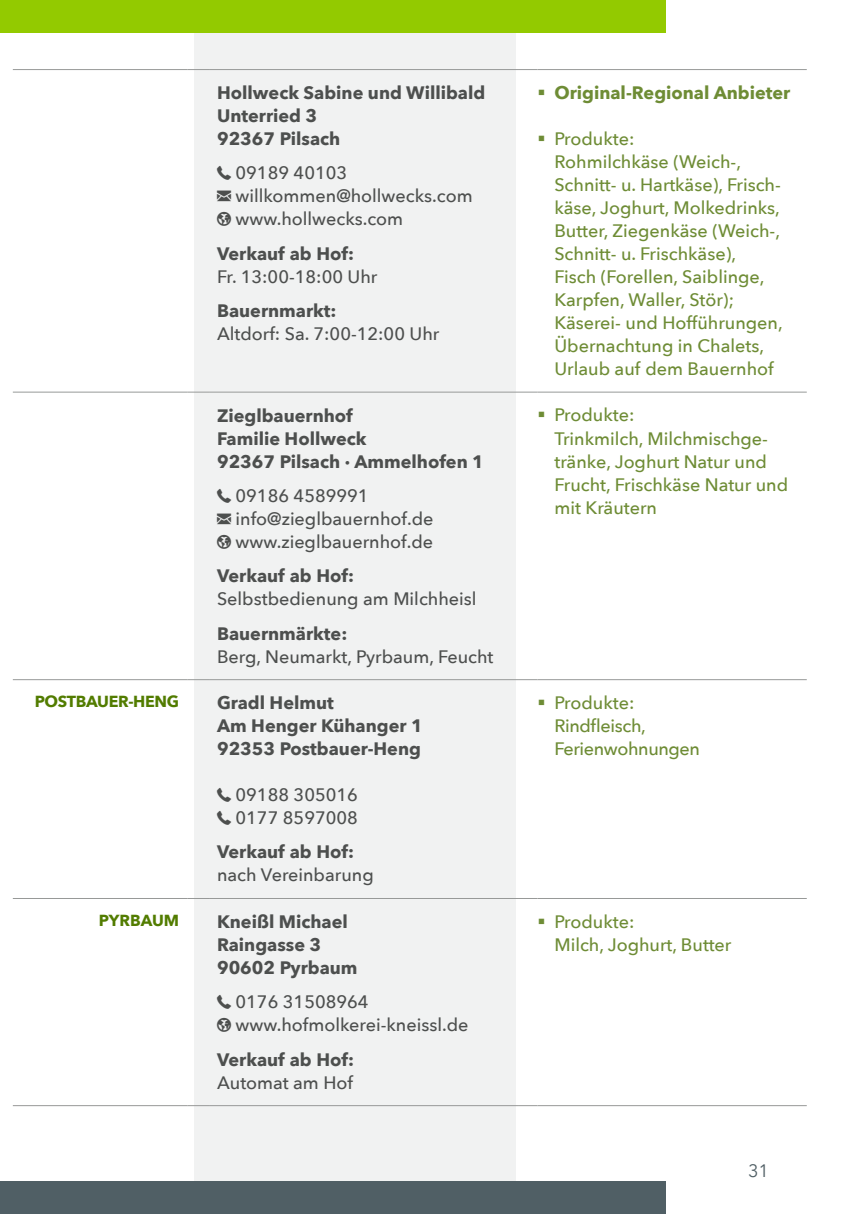
<style>
.page{position:relative;width:862px;height:1214px;background:#fff}
.page>*{position:absolute;margin:0;border:0;box-sizing:border-box;transform-origin:0 0}
.t1{font:500 18px/23px "Avenir Next";color:#6e8c35}
.t2{font:500 18px/23px "Avenir Next";color:#4d4f4e}
.t3{font:700 18px/23px "Avenir Next";color:#4d4f4e}
.t4{font:500 18px/23px "Avenir Next";letter-spacing:-.02em;color:#6e8c35}
.t5{font:700 18px "Avenir Next";color:#6e8c35}
.t6{font:18px "Avenir Next";color:#505f65}
.t7{font:700 16px "Avenir Next";letter-spacing:-.02em;color:#527c00}
.t8{font:700 16px "Avenir Next";color:#527c00}
</style>
<div class="page">
<div style="left:194px;top:6px;width:322px;height:1187px;background:#f1f2f2"></div>
<div style="left:11px;top:0;width:655px;height:32px;background:#93ca00"></div>
<div style="left:0;top:0;width:11px;height:32px;background:#93ca00"></div>
<div style="left:11px;top:1181px;width:655px;height:32px;background:#505f65"></div>
<div style="left:0;top:1181px;width:11px;height:32px;background:#505f65"></div>
<hr style="left:13px;top:69px;width:174px;height:1px;background:#979998">
<svg style="left:187px;top:69px;width:22px;height:1px"></svg>
<hr style="left:209px;top:69px;width:310px;height:1px;background:#979998">
<svg style="left:519px;top:69px;width:18px;height:1px"></svg>
<hr style="left:537px;top:69px;width:270px;height:1px;background:#979998">
<hr style="left:13px;top:391px;width:174px;height:1px;background:#979998">
<svg style="left:187px;top:391px;width:22px;height:1px"></svg>
<hr style="left:209px;top:391px;width:310px;height:1px;background:#979998">
<svg style="left:519px;top:391px;width:18px;height:1px"></svg>
<hr style="left:537px;top:391px;width:270px;height:1px;background:#979998">
<hr style="left:13px;top:679px;width:174px;height:1px;background:#979998">
<svg style="left:187px;top:679px;width:22px;height:1px"></svg>
<hr style="left:209px;top:679px;width:310px;height:1px;background:#979998">
<svg style="left:519px;top:679px;width:18px;height:1px"></svg>
<hr style="left:537px;top:679px;width:270px;height:1px;background:#979998">
<hr style="left:13px;top:897px;width:174px;height:1px;background:#979998">
<hr style="left:209px;top:897px;width:310px;height:1px;background:#979998">
<hr style="left:537px;top:897px;width:270px;height:1px;background:#979998">
<hr style="left:13px;top:1104px;width:174px;height:1px;background:#979998">
<hr style="left:209px;top:1104px;width:310px;height:1px;background:#979998">
<hr style="left:537px;top:1104px;width:270px;height:1px;background:#979998">
<p class="t3" style="left:217px;top:81px;width:270px">Hollweck Sabine und Willibald<br>Unterried 3<br>92367 Pilsach</p>
<p class="t2" style="left:235px;top:161px;width:239px">09189 40103 willkommen@hollwecks.com www.hollwecks.com</p>
<p class="t3" style="left:217px;top:241px;width:138px">Verkauf ab Hof:</p>
<p class="t2" style="left:217px;top:264px;width:162px">Fr. 13:00-18:00 Uhr</p>
<p class="t3" style="left:217px;top:299px;width:121px">Bauernmarkt:</p>
<p class="t2" style="left:217px;top:322px;width:224px">Altdorf: Sa. 7:00-12:00 Uhr</p>
<p class="t3" style="left:217px;top:403px;width:268px">Zieglbauernhof<br>Familie Hollweck<br>92367 Pilsach · Ammelhofen 1</p>
<p class="t2" style="left:235px;top:483px;width:199px">09186 4589991 info@zieglbauernhof.de www.zieglbauernhof.de</p>
<p class="t3" style="left:217px;top:564px;width:138px">Verkauf ab Hof:</p>
<p class="t2" style="left:217px;top:587px;width:261px">Selbstbedienung am Milchheisl</p>
<p class="t3" style="left:217px;top:621px;width:132px">Bauernmärkte:</p>
<p class="t2" style="left:217px;top:644px;width:278px">Berg, Neumarkt, Pyrbaum, Feucht</p>
<p class="t7" style="left:35px;top:687px;width:146px">POSTBAUER-HENG</p>
<p class="t3" style="left:217px;top:691px;width:207px">Gradl Helmut<br>Am Henger Kühanger 1<br>92353 Postbauer-Heng</p>
<p class="t2" style="left:235px;top:782px;width:124px">09188 305016<br>0177 8597008</p>
<p class="t3" style="left:217px;top:840px;width:138px">Verkauf ab Hof:</p>
<p class="t2" style="left:217px;top:863px;width:158px">nach Vereinbarung</p>
<p class="t8" style="left:99px;top:906px;width:82px">PYRBAUM</p>
<p class="t3" style="left:217px;top:909px;width:142px">Kneißl Michael<br>Raingasse 3<br>90602 Pyrbaum</p>
<p class="t2" style="left:235px;top:989px;width:234px">0176 31508964 www.hofmolkerei-kneissl.de</p>
<p class="t3" style="left:217px;top:1047px;width:138px">Verkauf ab Hof:</p>
<p class="t2" style="left:217px;top:1070px;width:138px">Automat am Hof</p>
<p class="t5" style="left:554px;top:77px;width:237px">Original-Regional Anbieter</p>
<p class="t1" style="left:554px;top:127px;width:230px">Produkte:<br>Rohmilchkäse (Weich-,<br>Schnitt- u. Hartkäse), Frisch&shy;käse, Joghurt, Molkedrinks,<br>Butter, Ziegenkäse (Weich-,<br>Schnitt- u. Frischkäse),<br>Fisch (Forellen, Saiblinge,<br>Karpfen, Waller, Stör);<br>Käserei- und Hofführungen,<br>Übernachtung in Chalets,<br>Urlaub auf dem Bauernhof</p>
<p class="t1" style="left:554px;top:403px;width:235px">Produkte:<br>Trinkmilch, Milchmischge&shy;tränke, Joghurt Natur und<br>Frucht, Frischkäse Natur und mit Kräutern</p>
<p class="t4" style="left:554px;top:690px;width:147px">Produkte:<br>Rindfleisch,<br>Ferienwohnungen</p>
<p class="t1" style="left:554px;top:909px;width:178px">Produkte:<br>Milch, Joghurt, Butter</p>
<p class="t6" style="left:748px;top:1154px;width:22px">31</p>
</div>
